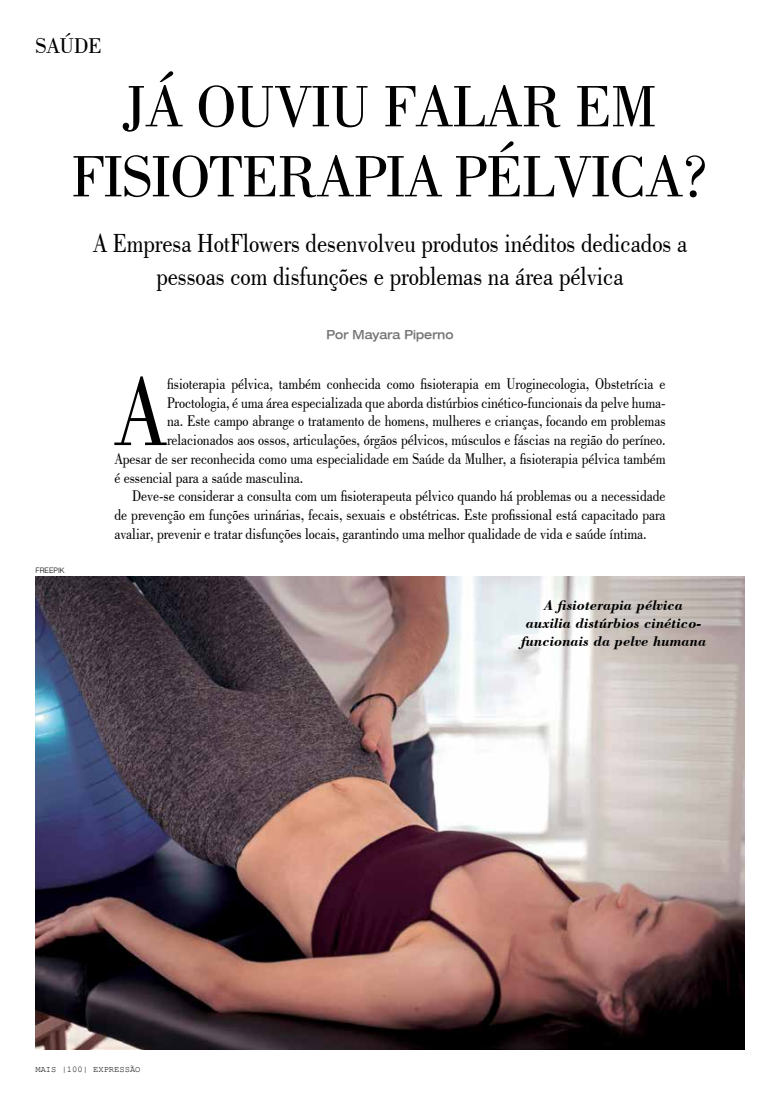
<style>
.page{position:relative;width:780px;height:1099px;background:#fff}
.page>*{position:absolute;margin:0;border:0;box-sizing:border-box;transform-origin:0 0}
.t1{font:101.88px "Bodoni BT";color:#000;scale:.85 1}
.t2{font:61.25px/70px "Bodoni BT";letter-spacing:-.02em;color:#000;text-align:center}
.t3{font:27.5px/33px "Bodoni BT";letter-spacing:-.005em;color:#000;text-align:center;scale:.85 1}
.t4{font:22.5px "Bodoni BT";letter-spacing:-.02em;color:#000}
.t5{font:16.25px "Bodoni BT";letter-spacing:-.005em;color:#000;scale:.85 1}
.t6{font:italic 700 15px/18px "Bodoni BT";color:#000;text-align:center}
.t7{font:500 expanded 12.5px "Helvetica Neue LT";color:#757575;scale:.9 1}
.t8{font:8.75px "Courier New";color:#000}
.t9{font:300 7.5px "Swiss 721 BT";color:#000}
</style>
<div class="page">
<img style="left:35px;top:577px;width:709px;height:472px">
<h3 class="t4" style="left:35px;top:31px;width:68px">SAÚDE</h3>
<h2 class="t2" style="left:71px;top:70px;width:639px">JÁ OUVIU FALAR EM<br>FISIOTERAPIA PÉLVICA?</h2>
<h3 class="t3" style="left:93px;top:226px;width:701px">A Empresa HotFlowers desenvolveu produtos inéditos dedicados a pessoas com disfunções e problemas na área pélvica</h3>
<p class="t7" style="left:326px;top:327px;width:142px">Por Mayara Piperno</p>
<h1 class="t1" style="left:114px;top:349px;width:65px">A</h1>
<p class="t5" style="left:167px;top:373px;width:588px">fisioterapia pélvica, também conhecida como fisioterapia em Uroginecologia, Obstetrícia e</p>
<p class="t5" style="left:167px;top:392px;width:588px">Proctologia, é uma área especializada que aborda distúrbios cinético-funcionais da pelve huma-</p>
<p class="t5" style="left:167px;top:411px;width:588px">na. Este campo abrange o tratamento de homens, mulheres e crianças, focando em problemas</p>
<p class="t5" style="left:167px;top:430px;width:588px">relacionados aos ossos, articulações, órgãos pélvicos, músculos e fáscias na região do períneo.</p>
<p class="t5" style="left:114px;top:448px;width:650px">Apesar de ser reconhecida como uma especialidade em Saúde da Mulher, a fisioterapia pélvica também</p>
<p class="t5" style="left:114px;top:467px;width:224px">é essencial para a saúde masculina.</p>
<p class="t5" style="left:132px;top:486px;width:629px">Deve-se considerar a consulta com um fisioterapeuta pélvico quando há problemas ou a necessidade</p>
<p class="t5" style="left:114px;top:505px;width:650px">de prevenção em funções urinárias, fecais, sexuais e obstétricas. Este profissional está capacitado para</p>
<p class="t5" style="left:114px;top:523px;width:627px">avaliar, prevenir e tratar disfunções locais, garantindo uma melhor qualidade de vida e saúde íntima.</p>
<p class="t9" style="left:35px;top:566px;width:31px">FREEPIK</p>
<p class="t8" style="left:35px;top:1063px;width:107px">MAIS |100| EXPRESSÃO</p>
<p class="t6" style="left:521px;top:595px;width:187px">A fisioterapia pélvica auxilia distúrbios cinético&shy;funcionais da pelve humana</p>
</div>
